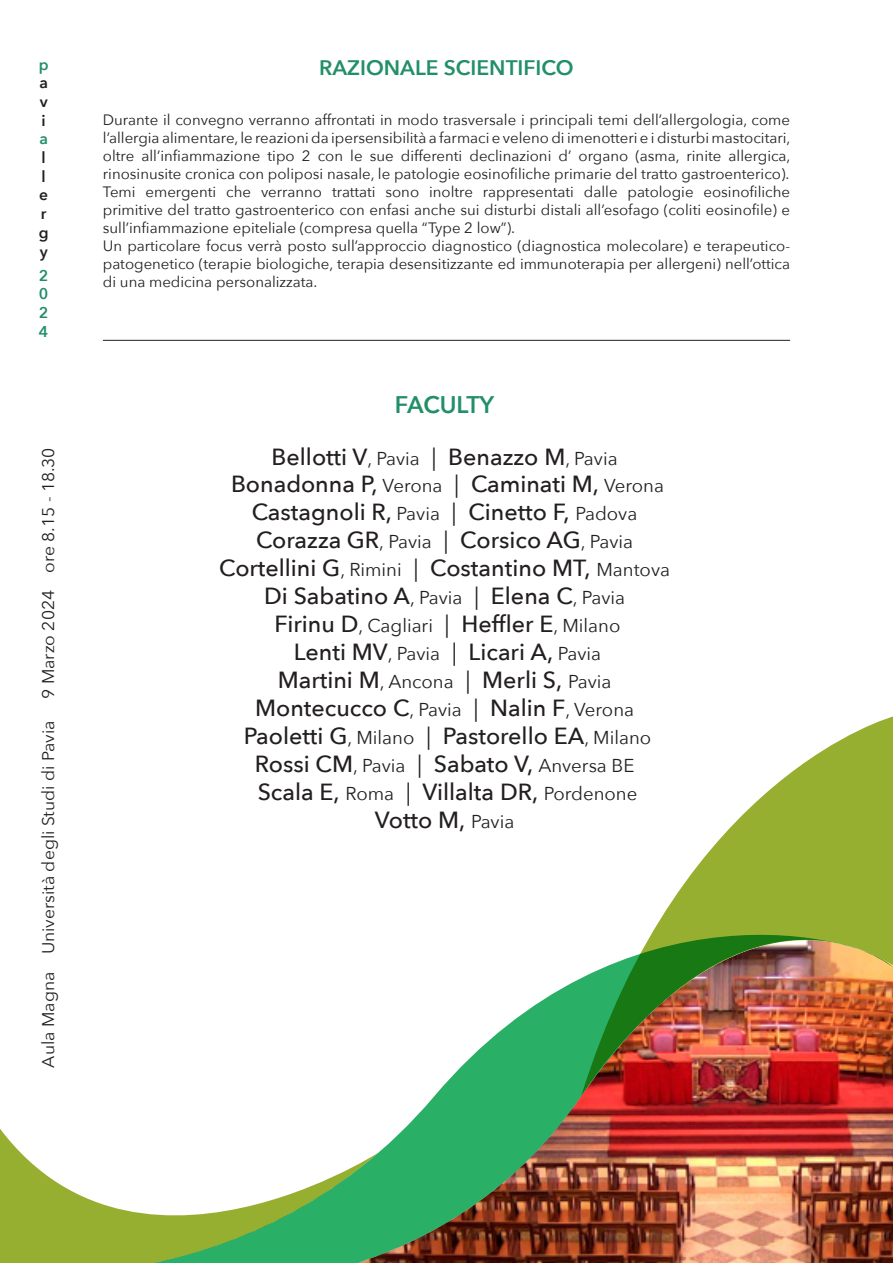
<style>
.page{position:relative;width:893px;height:1263px;background:#fff}
.page>*{position:absolute;margin:0;border:0;box-sizing:border-box;transform-origin:0 0}
.t1{font:600 24px "Avenir Next";letter-spacing:-.015em;color:#228f68}
.t2{font:500 23.25px "Avenir Next";color:#231f20}
.t3{font:600 21px "Avenir Next";color:#228f68}
.t4{font:18.6px "Avenir Next";color:#231f20}
.t5{font:16.95px "Avenir Next";color:#231f20}
.t6{font:600 15.6px "Avenir Next";color:#231f20}
.t7{font:600 15.6px "Avenir Next";color:#228f68}
.t8{font:15px/18px "Avenir Next";color:#231f20;text-align:justify}
.s1{font-weight:400;font-size:18.6px}
.s2{font-weight:400}
.s3{font-weight:500;font-size:23.25px}
.s4{font-size:23.25px}
</style>
<div class="page">
<svg style="left:652px;top:716px;width:241px;height:217px;fill:#97af30"></svg>
<img style="left:0;top:933px;width:893px;height:330px">
<hr style="left:103px;top:340px;width:687px;height:1px;background:#231f20">
<p class="t7" style="left:39px;top:51px;width:11px">p</p>
<p class="t6" style="left:39px;top:69px;width:10px">a</p>
<p class="t6" style="left:40px;top:88px;width:9px">v</p>
<p class="t6" style="left:42px;top:107px;width:6px">i</p>
<p class="t7" style="left:39px;top:126px;width:10px">a</p>
<p class="t6" style="left:42px;top:144px;width:6px">l</p>
<p class="t6" style="left:42px;top:163px;width:6px">l</p>
<p class="t6" style="left:39px;top:182px;width:10px">e</p>
<p class="t6" style="left:41px;top:200px;width:7px">r</p>
<p class="t6" style="left:39px;top:219px;width:11px">g</p>
<p class="t6" style="left:40px;top:238px;width:9px">y</p>
<p class="t7" style="left:39px;top:262px;width:11px">2</p>
<p class="t7" style="left:39px;top:281px;width:11px">0</p>
<p class="t7" style="left:39px;top:299px;width:11px">2</p>
<p class="t7" style="left:39px;top:318px;width:11px">4</p>
<p class="t5" style="left:34px;top:699px;width:253px;rotate:-90deg">9 Marzo 2024 ore 8.15 - 18.30</p>
<p class="t5" style="left:34px;top:1067px;width:348px;rotate:-90deg">Aula Magna Università degli Studi di Pavia</p>
<p class="t3" style="left:319px;top:50px;width:256px">RAZIONALE SCIENTIFICO</p>
<p class="t8" style="left:103px;top:110px;width:689px">Durante il convegno verranno affrontati in modo trasversale i principali temi dell’allergologia, come l’allergia alimentare, le reazioni da ipersensibilità a farmaci e veleno di imenotteri e i disturbi mastocitari, oltre all’infiammazione tipo 2 con le sue differenti declinazioni d’ organo (asma, rinite allergica, rinosinusite cronica con poliposi nasale, le patologie eosinofiliche primarie del tratto gastroenterico).</p>
<p class="t8" style="left:103px;top:182px;width:689px">Temi emergenti che verranno trattati sono inoltre rappresentati dalle patologie eosinofiliche primitive del tratto gastroenterico con enfasi anche sui disturbi distali all’esofago (coliti eosinofile) e sull’infiammazione epiteliale (compresa quella “Type 2 low”).</p>
<p class="t8" style="left:103px;top:236px;width:689px">Un particolare focus verrà posto sull’approccio diagnostico (diagnostica molecolare) e terapeutico&shy;patogenetico (terapie biologiche, terapia desensitizzante ed immunoterapia per allergeni) nell’ottica di una medicina personalizzata.</p>
<p class="t1" style="left:395px;top:385px;width:101px">FACULTY</p>
<p class="t2" style="left:272px;top:437px;width:347px">Bellotti V<span class="s1">, Pavia</span> <span class="s2">|</span> Benazzo M<span class="s1">, Pavia</span></p>
<p class="t2" style="left:231px;top:465px;width:435px">Bonadonna P, <span class="s1">Verona</span> <span class="s2">|</span> Caminati M, <span class="s1">Verona</span></p>
<p class="t2" style="left:252px;top:492px;width:387px">Castagnoli R, <span class="s1">Pavia</span> <span class="s2">|</span> Cinetto F, <span class="s1">Padova</span></p>
<p class="t2" style="left:256px;top:520px;width:379px">Corazza GR<span class="s1">, Pavia</span> <span class="s2">|</span> Corsico AG<span class="s1">, Pavia</span></p>
<p class="t2" style="left:219px;top:548px;width:452px">Cortellini G<span class="s1">, Rimini</span> <span class="s2">|</span> Costantino MT, <span class="s1">Mantova</span></p>
<p class="t2" style="left:264px;top:576px;width:362px">Di Sabatino A<span class="s1">, Pavia</span> <span class="s2">|</span> Elena C<span class="s1">, Pavia</span></p>
<p class="t4" style="left:275px;top:610px;width:347px"><span class="s3">Firinu D</span>, Cagliari <span class="s4">|</span> <span class="s3">Heffler E</span>, Milano</p>
<p class="t2" style="left:294px;top:632px;width:309px">Lenti MV<span class="s1">, Pavia</span> <span class="s2">|</span> Licari A, <span class="s1">Pavia</span></p>
<p class="t2" style="left:278px;top:660px;width:335px">Martini M<span class="s1">, Ancona</span> <span class="s2">|</span> Merli S, <span class="s1">Pavia</span></p>
<p class="t2" style="left:255px;top:688px;width:380px">Montecucco C<span class="s1">, Pavia</span> <span class="s2">|</span> Nalin F<span class="s1">, Verona</span></p>
<p class="t2" style="left:244px;top:716px;width:409px">Paoletti G<span class="s1">, Milano</span> <span class="s2">|</span> Pastorello EA<span class="s1">, Milano</span></p>
<p class="t2" style="left:255px;top:744px;width:381px">Rossi CM<span class="s1">, Pavia</span> <span class="s2">|</span> Sabato V, <span class="s1">Anversa BE</span></p>
<p class="t2" style="left:258px;top:772px;width:381px">Scala E, <span class="s1">Roma</span> <span class="s2">|</span> Villalta DR, <span class="s1">Pordenone</span></p>
<p class="t2" style="left:375px;top:800px;width:141px">Votto M, <span class="s1">Pavia</span></p>
</div>
